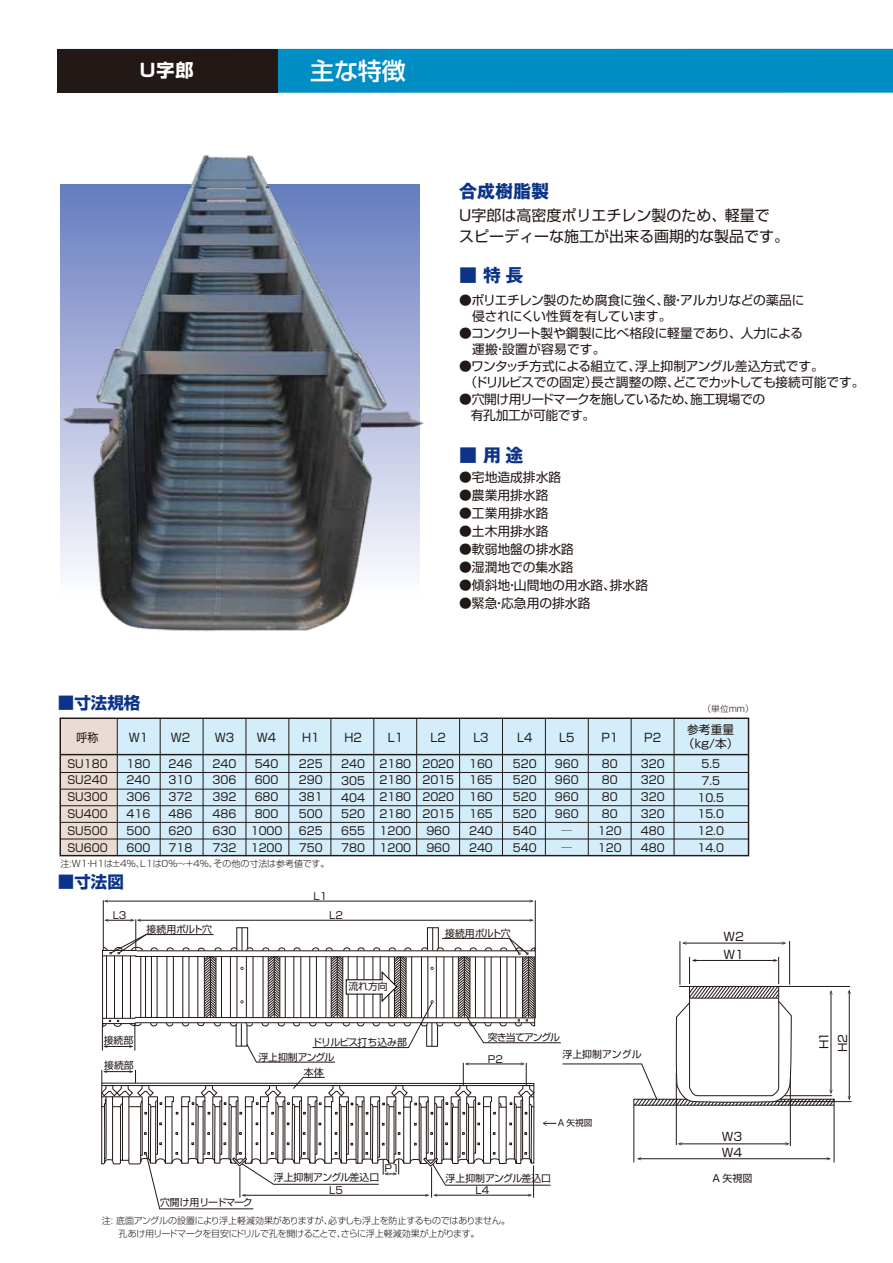
<style>
.page{position:relative;width:893px;height:1263px;background:#fff}
.page>*{position:absolute;margin:0;border:0;box-sizing:border-box;transform-origin:0 0}
.t1{font:500 24px "Shin Go Pro";color:#fff}
.t2{font:700 18px "Gothic MB101 Pro";color:#0c3388}
.t3{font:700 18px "Shin Go Pro";color:#fff}
.t4{font:700 16.5px "Shin Go Pro";color:#0c3388}
.t5{font:15px/21px "Shin Go Pro";color:#221815}
.t6{font:12.75px/16.5px "Shin Go Pro";letter-spacing:-.01em;color:#221815}
.t7{font:12.75px/16.5px "Shin Go Pro";letter-spacing:-.035em;color:#221815}
.t8{font:11.7px "Shin Go Pro";color:#221815;scale:.94 1}
.t9{font:11.7px/14.2px "Shin Go Pro";color:#221815;text-align:center}
.t10{font:11.55px/18.8px "Shin Go Pro";color:#221815}
.t11{font:11.1px/16.8px "Shin Go Pro";color:#221815;text-align:justify;scale:.94 1}
.t12{font:10.05px "Shin Go Pro";color:#221815}
.t13{font:9.9px/13px "Shin Go Pro";color:#221815}
.t14{font:9.9px "Shin Go Pro";letter-spacing:-.08em;color:#221815}
.t15{font:9.9px "Shin Go Pro";letter-spacing:-.04em;color:#221815}
.t16{font:9.9px "Shin Go Pro";letter-spacing:-.12em;color:#221815}
.t17{font:300 9px/13.4px "Shin Go Pro";letter-spacing:-.02em;color:#221815}
.t18{font:300 9px "Shin Go Pro";color:#221815}
.t19{font:300 8.7px "Shin Go Pro";color:#221815}
.t20{font:8.7px "Shin Go Pro";color:#221815}
</style>
<div class="page">
<div style="left:57px;top:49px;width:836px;height:44px;background:#008ec5"></div>
<div style="left:57px;top:49px;width:220px;height:44px;background:#221815"></div>
<img style="left:60px;top:85px;width:559px;height:547px">
<hr style="left:103px;top:900px;width:1px;height:50px;background:#221815">
<hr style="left:535px;top:900px;width:1px;height:50px;background:#221815">
<hr style="left:105px;top:901px;width:427px;height:1px;background:#221815">
<svg style="left:529px;top:899px;width:5px;height:3px"></svg>
<hr style="left:849px;top:991px;width:1px;height:108px;background:#221815">
<svg style="left:848px;top:989px;width:3px;height:5px"></svg>
<hr style="left:779px;top:986px;width:71px;height:1px;background:#221815">
<hr style="left:775px;top:1101px;width:77px;height:1px;background:#221815">
<svg style="left:101px;top:919px;width:735px;height:290px"></svg>
<div style="left:114px;top:719px;width:634px;height:136px;background:#d3edfb"></div>
<div style="left:60px;top:719px;width:57px;height:136px;background:#e9dcd5"></div>
<div style="left:60px;top:717px;width:689px;height:139px;border:1px solid #221815"></div>
<hr style="left:60px;top:754px;width:688px;height:1px;background:#221815">
<hr style="left:60px;top:772px;width:688px;height:1px;background:#221815">
<hr style="left:60px;top:789px;width:688px;height:1px;background:#221815">
<hr style="left:60px;top:805px;width:688px;height:1px;background:#221815">
<hr style="left:60px;top:822px;width:688px;height:1px;background:#221815">
<hr style="left:60px;top:839px;width:688px;height:1px;background:#221815">
<hr style="left:117px;top:718px;width:1px;height:138px;background:#221815">
<hr style="left:160px;top:718px;width:1px;height:138px;background:#221815">
<hr style="left:203px;top:718px;width:1px;height:138px;background:#221815">
<hr style="left:246px;top:718px;width:1px;height:138px;background:#221815">
<hr style="left:288px;top:718px;width:1px;height:138px;background:#221815">
<hr style="left:331px;top:718px;width:1px;height:138px;background:#221815">
<hr style="left:373px;top:718px;width:1px;height:138px;background:#221815">
<hr style="left:416px;top:718px;width:1px;height:138px;background:#221815">
<hr style="left:459px;top:718px;width:1px;height:138px;background:#221815">
<hr style="left:502px;top:718px;width:1px;height:138px;background:#221815">
<hr style="left:545px;top:718px;width:1px;height:138px;background:#221815">
<hr style="left:588px;top:718px;width:1px;height:138px;background:#221815">
<hr style="left:631px;top:718px;width:1px;height:138px;background:#221815">
<hr style="left:674px;top:718px;width:1px;height:138px;background:#221815">
<h2 class="t3" style="left:140px;top:56px;width:55px">U字郎</h2>
<h1 class="t1" style="left:310px;top:51px;width:97px">主な特徴</h1>
<h2 class="t2" style="left:459px;top:176px;width:91px">合成樹脂製</h2>
<h3 class="t5" style="left:459px;top:203px;width:331px">U字郎は高密度ポリエチレン製のため、軽量で<br>スピーディーな施工が出来る画期的な製品です。</h3>
<h2 class="t2" style="left:459px;top:260px;width:66px">■ 特長</h2>
<p class="t6" style="left:459px;top:290px;width:347px">●ポリエチレン製のため腐食に強く、酸・アルカリなどの薬品に　侵されにくい性質を有しています。</p>
<p class="t6" style="left:459px;top:323px;width:345px">●コンクリート製や鋼製に比べ格段に軽量であり、人力による　運搬・設置が容易です。</p>
<p class="t6" style="left:465px;top:356px;width:401px;text-indent:-5px">●ワンタッチ方式による組立て、浮上抑制アングル差込方式です。<br>（ドリルビスでの固定）長さ調整の際、どこでカットしても接続可能です。</p>
<p class="t7" style="left:471px;top:389px;width:296px;text-indent:-11px">●穴開け用リードマークを施しているため、施工現場での有孔加工が可能です。</p>
<h2 class="t2" style="left:459px;top:441px;width:66px">■ 用途</h2>
<p class="t6" style="left:459px;top:467px;width:103px">●宅地造成排水路</p>
<p class="t6" style="left:459px;top:485px;width:91px">●農業用排水路</p>
<p class="t6" style="left:459px;top:503px;width:91px">●工業用排水路</p>
<p class="t6" style="left:459px;top:521px;width:91px">●土木用排水路</p>
<p class="t6" style="left:459px;top:539px;width:116px">●軟弱地盤の排水路</p>
<p class="t6" style="left:459px;top:557px;width:116px">●湿潤地での集水路</p>
<p class="t6" style="left:459px;top:575px;width:190px">●傾斜地・山間地の用水路、排水路</p>
<p class="t6" style="left:459px;top:593px;width:133px">●緊急・応急用の排水路</p>
<h3 class="t4" style="left:58px;top:689px;width:84px">■寸法規格</h3>
<p class="t19" style="left:703px;top:702px;width:53px">（単位mm）</p>
<p class="t8" style="left:129px;top:728px;width:22px">W1</p>
<p class="t11" style="left:126px;top:754px;width:27px">180<br>240<br>306<br>416<br>500<br>600</p>
<p class="t9" style="left:683px;top:721px;width:57px">参考重量（kg/本）</p>
<p class="t8" style="left:76px;top:728px;width:25px">呼称</p>
<p class="t11" style="left:67px;top:754px;width:44px">SU180<br>SU240<br>SU300<br>SU400<br>SU500<br>SU600</p>
<p class="t8" style="left:171px;top:728px;width:22px">W2</p>
<p class="t11" style="left:169px;top:754px;width:27px">246<br>310<br>372<br>486<br>620<br>718</p>
<p class="t8" style="left:215px;top:728px;width:22px">W3</p>
<p class="t11" style="left:212px;top:754px;width:27px">240<br>306<br>392<br>486<br>630<br>732</p>
<p class="t8" style="left:431px;top:728px;width:18px">L2</p>
<p class="t11" style="left:422px;top:754px;width:35px;text-align:center">2020<br>2015<br>2020<br>2015<br>960<br>960</p>
<p class="t8" style="left:473px;top:728px;width:18px">L3</p>
<p class="t11" style="left:469px;top:754px;width:27px">160<br>165<br>160<br>165<br>240<br>240</p>
<p class="t8" style="left:644px;top:728px;width:19px">P2</p>
<p class="t11" style="left:641px;top:754px;width:27px">320<br>320<br>320<br>320<br>480<br>480</p>
<p class="t11" style="left:697px;top:754px;width:30px;text-align:center">5.5<br>7.5<br>10.5<br>15.0<br>12.0<br>14.0</p>
<p class="t8" style="left:257px;top:728px;width:22px">W4</p>
<p class="t11" style="left:251px;top:754px;width:35px;text-align:center">540<br>600<br>680<br>800<br>1000<br>1200</p>
<p class="t8" style="left:302px;top:728px;width:20px">H1</p>
<p class="t11" style="left:299px;top:754px;width:27px">225<br>290<br>381<br>500<br>625<br>750</p>
<p class="t8" style="left:388px;top:728px;width:18px">L1</p>
<p class="t11" style="left:379px;top:754px;width:35px">2180<br>2180<br>2180<br>2180<br>1200<br>1200</p>
<p class="t8" style="left:517px;top:728px;width:18px">L4</p>
<p class="t11" style="left:513px;top:754px;width:27px">520<br>520<br>520<br>520<br>540<br>540</p>
<p class="t8" style="left:559px;top:728px;width:18px">L5</p>
<p class="t11" style="left:555px;top:754px;width:27px;text-align:center">960<br>960<br>960<br>960 ─<br>─</p>
<p class="t8" style="left:601px;top:728px;width:19px">P1</p>
<p class="t11" style="left:598px;top:754px;width:27px;text-align:center">80<br>80<br>80<br>80<br>120<br>120</p>
<p class="t8" style="left:344px;top:728px;width:20px">H2</p>
<p class="t11" style="left:341px;top:754px;width:27px">240<br>305<br>404<br>520<br>655<br>780</p>
<p class="t18" style="left:60px;top:856px;width:270px">注:W1・H1は±4%、L1は0%～+4%、その他の寸法は参考値です。</p>
<h3 class="t4" style="left:58px;top:869px;width:67px">■寸法図</h3>
<p class="t13" style="left:113px;top:908px;width:15px">L3</p>
<p class="t13" style="left:314px;top:888px;width:15px">L1</p>
<p class="t13" style="left:329px;top:908px;width:15px">L2</p>
<p class="t15" style="left:147px;top:921px;width:67px">接続用ボルト穴</p>
<p class="t15" style="left:445px;top:925px;width:67px">接続用ボルト穴</p>
<p class="t13" style="left:104px;top:1033px;width:31px">接続部</p>
<p class="t13" style="left:104px;top:1057px;width:31px">接続部</p>
<p class="t13" style="left:348px;top:979px;width:41px">流れ方向</p>
<p class="t14" style="left:312px;top:1034px;width:96px">ドリルビス打ち込み部</p>
<p class="t13" style="left:258px;top:1049px;width:78px">浮上抑制アングル</p>
<p class="t13" style="left:304px;top:1064px;width:21px">本体</p>
<p class="t16" style="left:160px;top:1194px;width:94px">穴開け用リードマーク</p>
<p class="t13" style="left:385px;top:1161px;width:16px">P1</p>
<p class="t13" style="left:329px;top:1170px;width:52px;text-indent:-55px">浮上抑制アングル差込口<br>L5</p>
<p class="t14" style="left:488px;top:1029px;width:74px">突き当てアングル</p>
<p class="t13" style="left:488px;top:1051px;width:16px">P2</p>
<p class="t13" style="left:563px;top:1047px;width:80px">浮上抑制アングル</p>
<p class="t20" style="left:558px;top:1116px;width:36px">A 矢視図</p>
<p class="t13" style="left:446px;top:1170px;width:107px">浮上抑制アングル差込口</p>
<p class="t13" style="left:476px;top:1183px;width:15px">L4</p>
<p class="t17" style="left:102px;top:1213px;width:410px">注: 底面アングルの設置により浮上軽減効果がありますが、必ずしも浮上を防止するものではありません。　　孔あけ用リードマークを目安にドリルで孔を開けることで、さらに浮上軽減効果が上がります。</p>
<p class="t10" style="left:723px;top:926px;width:22px">W2</p>
<p class="t10" style="left:723px;top:943px;width:22px">W1</p>
<p class="t10" style="left:722px;top:1127px;width:22px;line-height:16px">W3<br>W4</p>
<p class="t12" style="left:712px;top:1169px;width:41px">A 矢視図</p>
<p class="t10" style="left:813px;top:1052px;width:21px;rotate:-90deg">H1<br>H2</p>
</div>
